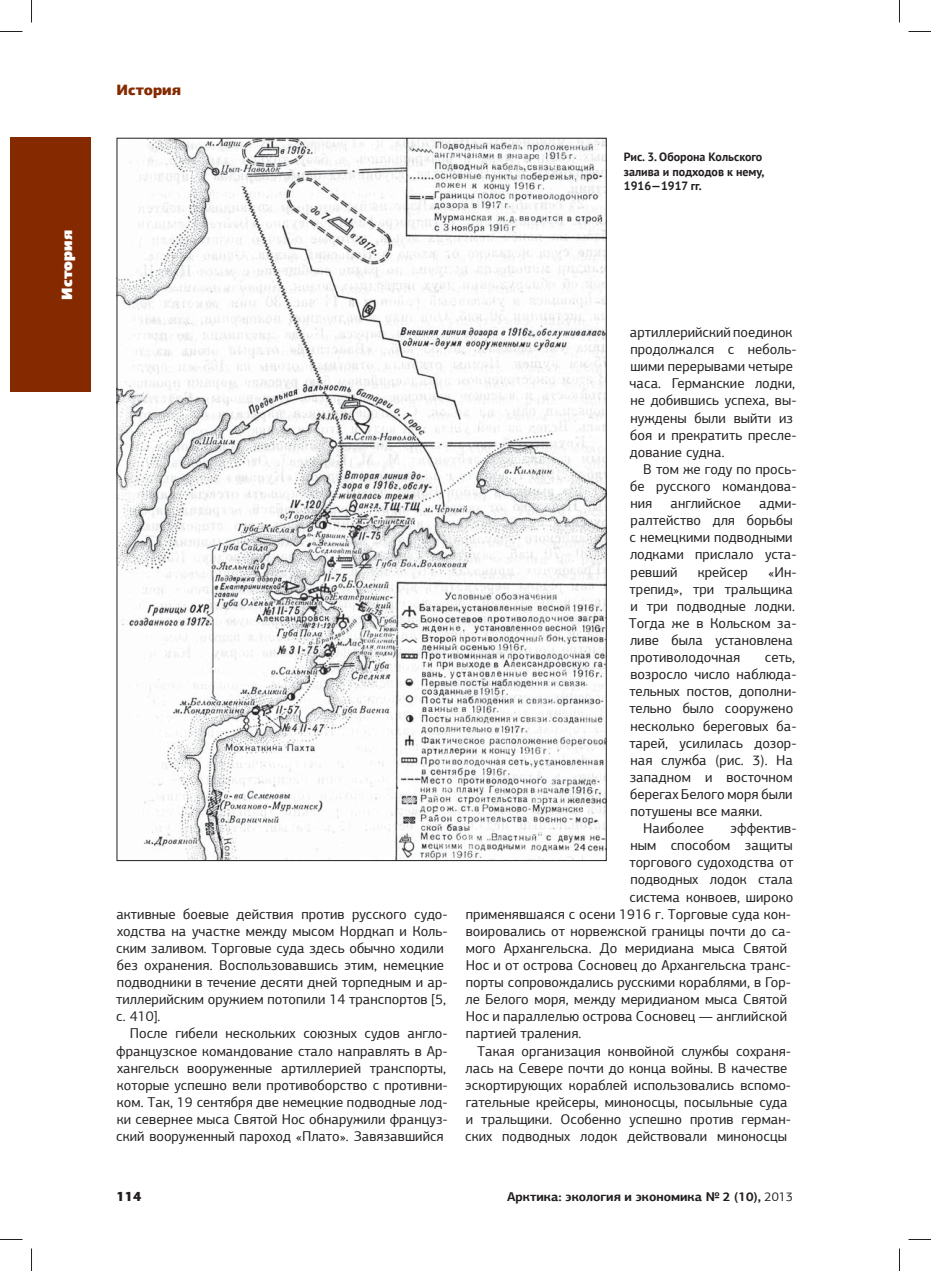
<style>
.page{position:relative;width:931px;height:1271px;background:#fff}
.page>*{position:absolute;margin:0;border:0;box-sizing:border-box;transform-origin:0 0}
.t1{font:900 15px "PF Agora Sans Pro";color:#852a00}
.t2{font:900 15px "PF Agora Sans Pro";color:#fff}
.t3{font:14.25px/17.1px "PF Agora Sans Pro";letter-spacing:.005em;color:#231f20}
.t4{font:900 13.5px "PF Agora Sans Pro";color:#231f20}
.t5{font:700 12.75px "PF Agora Sans Pro";color:#231f20}
.t6{font:700 12px/14.4px "PT Sans";color:#231f20}
.s1{font-weight:400}
</style>
<div class="page">
<div style="left:10px;top:138px;width:80px;height:254px;background:#852a00"></div>
<img style="left:119px;top:140px;width:485px;height:719px">
<svg style="left:0;top:31px;width:22px;height:1px"></svg>
<svg style="left:908px;top:31px;width:22px;height:1px"></svg>
<svg style="left:0;top:1239px;width:22px;height:1px"></svg>
<svg style="left:908px;top:1239px;width:22px;height:1px"></svg>
<svg style="left:31px;top:0;width:1px;height:22px"></svg>
<svg style="left:31px;top:1248px;width:1px;height:23px"></svg>
<svg style="left:899px;top:0;width:1px;height:22px"></svg>
<svg style="left:899px;top:1248px;width:1px;height:23px"></svg>
<p class="t2" style="left:61px;top:299px;width:71px;rotate:-90deg">История</p>
<p class="t1" style="left:117px;top:84px;width:66px">История</p>
<p class="t6" style="left:624px;top:150px;width:142px">Рис. 3. Оборона Кольского залива и подходов к нему,<br>1916—1917 гг.</p>
<p class="t3" style="left:116px;top:906px;width:333px">активные боевые действия против русского судо&shy;ходства на участке между мысом Нордкап и Коль&shy;ским заливом. Торговые суда здесь обычно ходили без охранения. Воспользовавшись этим, немецкие подводники в течение десяти дней торпедным и ар&shy;тиллерийским оружием потопили 14 транспортов [5, с. 410].</p>
<p class="t3" style="left:116px;top:1026px;width:333px;text-align:justify;text-indent:14px">После гибели нескольких союзных судов англо&shy;французское командование стало направлять в Ар&shy;хангельск вооруженные артиллерией транспорты, которые успешно вели противоборство с противни&shy;ком. Так, 19 сентября две немецкие подводные лод&shy;ки севернее мыса Святой Нос обнаружили француз&shy;ский вооруженный пароход «Плато». Завязавшийся</p>
<p class="t3" style="left:629px;top:325px;width:168px">артиллерийский поединок продолжался с неболь&shy;шими перерывами четыре часа. Германские лодки, не добившись успеха, вы&shy;нуждены были выйти из боя и прекратить пресле&shy;дование судна.</p>
<p class="t3" style="left:630px;top:462px;width:168px;text-align:justify;text-indent:13px">В том же году по прось&shy;бе русского командова&shy;ния</p>
<p class="t3" style="left:670px;top:496px;width:72px">английское</p>
<p class="t3" style="left:629px;top:496px;width:168px;text-indent:130px">адми&shy;ралтейство для борьбы с немецкими подводными лодками прислало уста&shy;ревший</p>
<p class="t3" style="left:697px;top:564px;width:52px">крейсер</p>
<p class="t3" style="left:628px;top:564px;width:169px;text-indent:139px">«Ин&shy;трепид», три тральщика и три подводные лодки.<br>Тогда же в Кольском за&shy;ливе была установлена противолодочная</p>
<p class="t3" style="left:764px;top:650px;width:32px">сеть,</p>
<p class="t3" style="left:630px;top:667px;width:168px">возросло число наблюда-</p>
<p class="t3" style="left:629px;top:684px;width:169px">тельных постов, дополни-</p>
<p class="t3" style="left:629px;top:701px;width:165px">тельно было сооружено</p>
<p class="t3" style="left:630px;top:718px;width:168px">несколько береговых ба-</p>
<p class="t3" style="left:629px;top:735px;width:169px">тарей, усилилась дозор-</p>
<p class="t3" style="left:630px;top:752px;width:164px">ная служба (рис. 3). На</p>
<p class="t3" style="left:629px;top:769px;width:164px">западном и восточном</p>
<p class="t3" style="left:630px;top:787px;width:164px">берегах Белого моря были</p>
<p class="t3" style="left:630px;top:804px;width:134px">потушены все маяки.</p>
<p class="t3" style="left:643px;top:821px;width:62px">Наиболее</p>
<p class="t3" style="left:730px;top:821px;width:68px">эффектив-</p>
<p class="t3" style="left:630px;top:838px;width:164px">ным способом защиты</p>
<p class="t3" style="left:629px;top:855px;width:165px">торгового судоходства от</p>
<p class="t3" style="left:630px;top:872px;width:164px">подводных лодок стала</p>
<p class="t3" style="left:629px;top:889px;width:165px">система конвоев, широко</p>
<p class="t3" style="left:466px;top:906px;width:327px">применявшаяся с осени 1916 г. Торговые суда кон-</p>
<p class="t3" style="left:466px;top:923px;width:327px">воировались от норвежской границы почти до са-</p>
<p class="t3" style="left:466px;top:940px;width:323px">мого Архангельска. До меридиана мыса Святой</p>
<p class="t3" style="left:466px;top:958px;width:326px">Нос и от острова Сосновец до Архангельска транс-</p>
<p class="t3" style="left:466px;top:975px;width:327px">порты сопровождались русскими кораблями, в Гор-</p>
<p class="t3" style="left:465px;top:992px;width:323px">ле Белого моря, между меридианом мыса Святой</p>
<p class="t3" style="left:466px;top:1009px;width:322px">Нос и параллелью острова Сосновец — английской</p>
<p class="t3" style="left:466px;top:1026px;width:117px">партией траления.</p>
<p class="t3" style="left:477px;top:1043px;width:315px">Такая организация конвойной службы сохраня-</p>
<p class="t3" style="left:465px;top:1060px;width:323px">лась на Севере почти до конца войны. В качестве</p>
<p class="t3" style="left:465px;top:1077px;width:327px">эскортирующих кораблей использовались вспомо-</p>
<p class="t3" style="left:466px;top:1094px;width:323px">гательные крейсеры, миноносцы, посыльные суда</p>
<p class="t3" style="left:466px;top:1111px;width:327px">и тральщики. Особенно успешно против герман-</p>
<p class="t3" style="left:465px;top:1129px;width:323px">ских подводных лодок действовали миноносцы</p>
<p class="t4" style="left:117px;top:1191px;width:26px">114</p>
<p class="t5" style="left:507px;top:1191px;width:287px">Арктика: экология и экономика № 2 (10), <span class="s1">2013</span></p>
</div>
